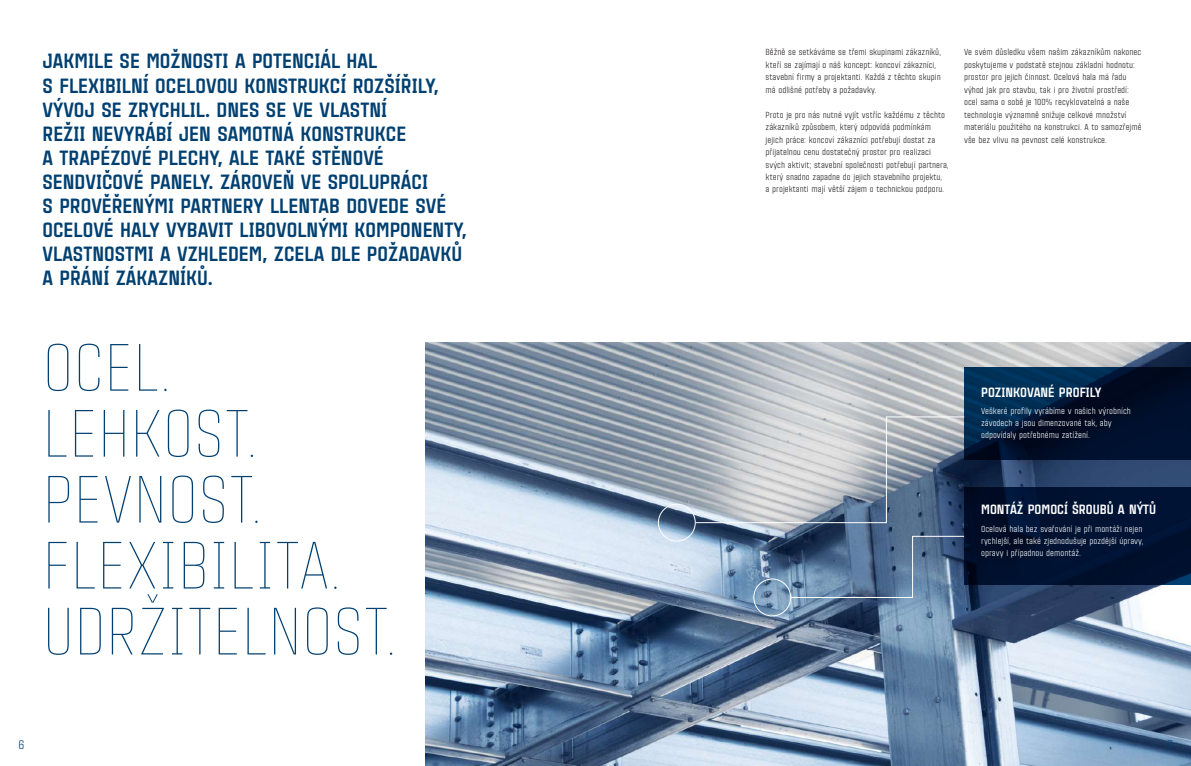
<style>
.page{position:relative;width:1191px;height:766px;background:#fff}
.page>*{position:absolute;margin:0;border:0;box-sizing:border-box;transform-origin:0 0}
.t1{font:100 64.7px/65.9px "Citadina";color:#004071}
.t2{font:900 20px/24.1px "Citadina";color:#004071}
.t3{font:900 13px "Citadina";color:#fff}
.t4{font:12px "Citadina";color:#004071}
.t5{font:8.5px/12.5px "Citadina";color:#231f20}
.t6{font:8.5px/12px "Citadina";color:#fff}
</style>
<div class="page">
<img style="left:425px;top:342px;width:766px;height:423px">
<svg style="left:964px;top:367px;width:227px;height:92px;background:#001836"></svg>
<svg style="left:964px;top:487px;width:227px;height:97px;background:#001130"></svg>
<div style="left:753px;top:578px;width:38px;height:38px;border:1px solid #fff;border-radius:50%"></div>
<div style="left:658px;top:503px;width:37px;height:38px;border:1px solid #fff;border-radius:50%"></div>
<svg style="left:694px;top:416px;width:271px;height:107px;background:#a7afb9"></svg>
<svg style="left:790px;top:535px;width:175px;height:63px;background:#557293"></svg>
<p class="t2" style="left:43px;top:48px;width:426px">JAKMILE SE MOŽNOSTI A POTENCIÁL HAL<br>S FLEXIBILNÍ OCELOVOU KONSTRUKCÍ ROZŠÍŘILY, VÝVOJ SE ZRYCHLIL. DNES SE VE VLASTNÍ<br>REŽII NEVYRÁBÍ JEN SAMOTNÁ KONSTRUKCE<br>A TRAPÉZOVÉ PLECHY, ALE TAKÉ STĚNOVÉ SENDVIČOVÉ PANELY. ZÁROVEŇ VE SPOLUPRÁCI<br>S PROVĚŘENÝMI PARTNERY LLENTAB DOVEDE SVÉ OCELOVÉ HALY VYBAVIT LIBOVOLNÝMI KOMPONENTY, VLASTNOSTMI A VZHLEDEM, ZCELA DLE POŽADAVKŮ A PŘÁNÍ ZÁKAZNÍKŮ.</p>
<p class="t5" style="left:765px;top:45px;width:177px">Běžně se setkáváme se třemi skupinami zákazníků, kteří se zajímají o náš koncept: koncoví zákazníci, stavební firmy a projektanti. Každá z těchto skupin má odlišné potřeby a požadavky.</p>
<p class="t5" style="left:765px;top:108px;width:185px">Proto je pro nás nutné vyjít vstříc každému z těchto zákazníků způsobem, který odpovídá podmínkám jejich práce: koncoví zákazníci potřebují dostat za přijatelnou cenu dostatečný prostor pro realizaci svých aktivit; stavební společnosti potřebují partnera, který snadno zapadne do jejich stavebního projektu,<br>a projektanti mají větší zájem o technickou podporu.</p>
<p class="t5" style="left:964px;top:45px;width:179px">Ve svém důsledku všem našim zákazníkům nakonec poskytujeme v podstatě stejnou základní hodnotu: prostor pro jejich činnost. Ocelová hala má řadu výhod jak pro stavbu, tak i pro životní prostředí: ocel sama o sobě je 100% recyklovatelná a naše technologie významně snižuje celkové množství materiálu použitého na konstrukci. A to samozřejmě vše bez vlivu na pevnost celé konstrukce.</p>
<h1 class="t1" style="left:43px;top:331px;width:356px">OCEL.<br>LEHKOST.<br>PEVNOST.<br>FLEXIBILITA.<br>UDRŽITELNOST.</h1>
<h3 class="t3" style="left:981px;top:382px;width:122px">POZINKOVANÉ PROFILY</h3>
<p class="t6" style="left:981px;top:404px;width:151px">Veškeré profily vyrábíme v našich výrobních závodech a jsou dimenzované tak, aby odpovídaly potřebnému zatížení.</p>
<h3 class="t3" style="left:981px;top:499px;width:176px">MONTÁŽ POMOCÍ ŠROUBŮ A NÝTŮ</h3>
<p class="t6" style="left:981px;top:522px;width:164px">Ocelová hala bez svařování je při montáži nejen rychlejší, ale také zjednodušuje pozdější úpravy, opravy i případnou demontáž.</p>
<h3 class="t4" style="left:18px;top:736px;width:7px">6</h3>
<h3 class="t4" style="left:1167px;top:736px;width:7px">7</h3>
</div>
